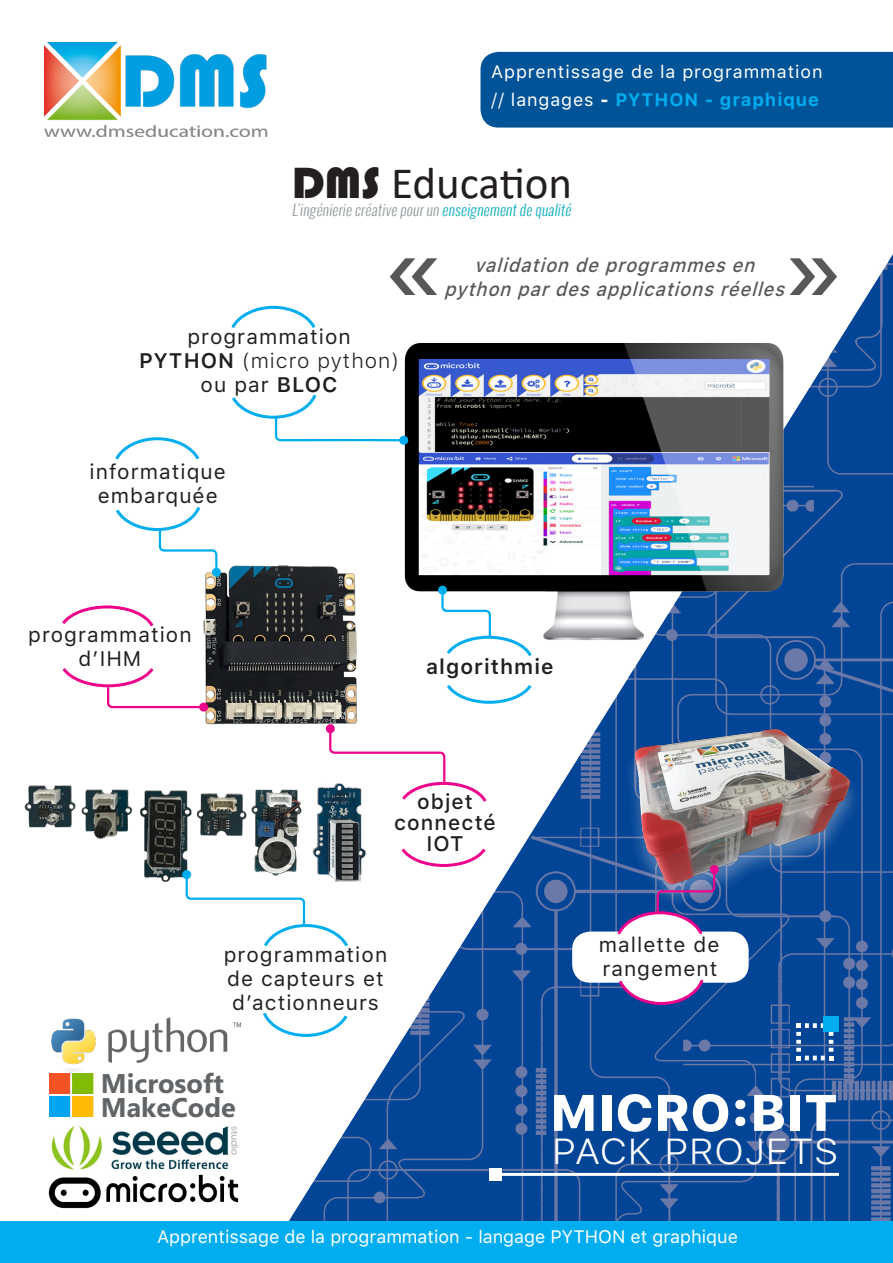
<style>
.page{position:relative;width:893px;height:1263px;background:#fff}
.page>*{position:absolute;margin:0;border:0;box-sizing:border-box;transform-origin:0 0}
.t1{font:500 90px "SF Pro Text";color:#57585a}
.t2{font:800 51px "SF Pro Text";color:#fff}
.t3{font:45px "Calibri";letter-spacing:-.005em;color:#231f20}
.t4{font:300 36px "SF Pro Text";letter-spacing:.02em;color:#fff;scale:1.07 1}
.t5{font:700 27px "Microsoft Phags Pa";color:#626568}
.t6{font:21px/24px "SF Pro Text";letter-spacing:.05em;color:#231f20}
.t7{font:300 21px "SF Pro Text";letter-spacing:.05em;color:#231f20}
.t8{font:500 21px "SF Pro Text";letter-spacing:.05em;color:#231f20}
.t9{font:600 21px "SF Pro Text";letter-spacing:.05em;color:#231f20}
.t10{font:italic 500 19.5px "SF Pro Text";color:#57585a;scale:.94 1}
.t11{font:18px "SF Pro Text";color:#fff}
.t12{font:18px "SF Pro Text";letter-spacing:.05em;color:#fff}
.t13{font:700 18px "SF Pro Text";letter-spacing:.05em;color:#00aeef}
.t14{font:300 15px "Oswald";color:#939a9d}
.s1{font-weight:400;color:#fff}
.s2{color:#fff}
.s3{font-family:"Bauhaus 93"}
.s4{color:#11afc0}
.s5{font-weight:600}
</style>
<div class="page">
<img style="left:24px;top:42px;width:869px;height:1179px">
<hr style="left:495px;top:1173px;width:344px;height:3px;background:#fff">
<div style="left:489px;top:1168px;width:12px;height:12px;background:#fff"></div>
<svg style="left:796px;top:1023px;width:37px;height:37px"></svg>
<div style="left:823px;top:1016px;width:16px;height:15px;background:#00aeef"></div>
<div style="left:0;top:1221px;width:893px;height:42px;background:#00aeef"></div>
<div style="left:480px;top:52px;width:413px;height:76px;background:#015397"></div>
<div style="left:199px;top:702px;width:9px;height:9px;background:#ed028c;border-radius:50%"></div>
<svg style="left:59px;top:604px;width:97px;height:26px"></svg>
<svg style="left:60px;top:665px;width:146px;height:44px"></svg>
<svg style="left:182px;top:870px;width:9px;height:9px"></svg>
<svg style="left:260px;top:1009px;width:90px;height:29px"></svg>
<svg style="left:184px;top:872px;width:167px;height:78px"></svg>
<img style="left:44px;top:43px;width:224px;height:94px">
<img style="left:49px;top:1016px;width:193px;height:57px">
<img style="left:46px;top:1122px;width:194px;height:89px">
<img style="left:351px;top:299px;width:488px;height:366px">
<svg style="left:438px;top:586px;width:9px;height:9px"></svg>
<div style="left:367px;top:654px;width:246px;height:30px;background:#fff;border-radius:12px"></div>
<svg style="left:440px;top:588px;width:94px;height:68px"></svg>
<svg style="left:444px;top:684px;width:90px;height:21px"></svg>
<svg style="left:212px;top:568px;width:9px;height:9px"></svg>
<svg style="left:113px;top:504px;width:106px;height:71px"></svg>
<svg style="left:113px;top:436px;width:89px;height:27px"></svg>
<div style="left:399px;top:436px;width:9px;height:9px;background:#00aeef;border-radius:50%"></div>
<svg style="left:229px;top:391px;width:177px;height:51px"></svg>
<svg style="left:229px;top:304px;width:89px;height:27px"></svg>
<svg style="left:399px;top:845px;width:90px;height:23px"></svg>
<svg style="left:328px;top:726px;width:161px;height:79px"></svg>
<div style="left:326px;top:724px;width:9px;height:9px;background:#ed028c;border-radius:50%"></div>
<img style="left:49px;top:1073px;width:46px;height:43px">
<div style="left:622px;top:728px;width:242px;height:181px;background:#fff;opacity:.3"></div>
<img style="left:635px;top:729px;width:215px;height:155px">
<svg style="left:710px;top:865px;width:9px;height:9px"></svg>
<div style="left:572px;top:931px;width:177px;height:52px;background:#fff;border-radius:18px"></div>
<svg style="left:615px;top:867px;width:102px;height:354px"></svg>
<p class="t12" style="left:491px;top:58px;width:333px">Apprentissage de la programmation</p>
<p class="t13" style="left:491px;top:86px;width:329px"><span class="s1">// langages</span> <span class="s2">-</span> PYTHON - graphique</p>
<p class="t3" style="left:292px;top:152px;width:282px"><span class="s3">DMS</span> Education</p>
<p class="t14" style="left:292px;top:199px;width:283px">L’ingénierie créative pourun <span class="s4">enseignementde qualité</span></p>
<p class="t10" style="left:474px;top:250px;width:307px">validation deprogrammesen</p>
<p class="t1" style="left:382px;top:204px;width:64px">«</p>
<p class="t1" style="left:782px;top:204px;width:64px">»</p>
<p class="t10" style="left:444px;top:274px;width:371px">python pardesapplicationsréelles</p>
<p class="t6" style="left:187px;top:323px;width:165px">programmation</p>
<p class="t7" style="left:139px;top:345px;width:262px"><span class="s5">PYTHON</span> (micro python)</p>
<p class="t6" style="left:201px;top:371px;width:139px">ou par <span class="s5">BLOC</span></p>
<p class="t6" style="left:90px;top:459px;width:138px">informatique</p>
<p class="t6" style="left:98px;top:483px;width:121px">embarquée</p>
<p class="t6" style="left:28px;top:621px;width:165px">programmation</p>
<p class="t6" style="left:78px;top:645px;width:64px">d’IHM</p>
<p class="t9" style="left:426px;top:652px;width:129px">algorithmie</p>
<p class="t8" style="left:417px;top:786px;width:57px">objet</p>
<p class="t8" style="left:394px;top:807px;width:103px">connecté</p>
<p class="t8" style="left:426px;top:828px;width:39px">IOT</p>
<p class="t6" style="left:224px;top:941px;width:165px">programmation</p>
<p class="t6" style="left:227px;top:965px;width:158px">de capteurs et d’actionneurs</p>
<p class="t5" style="left:101px;top:1064px;width:125px">Microsoft</p>
<p class="t5" style="left:101px;top:1088px;width:136px">MakeCode</p>
<p class="t6" style="left:599px;top:931px;width:122px">mallette de</p>
<p class="t6" style="left:602px;top:955px;width:117px">rangement</p>
<p class="t2" style="left:550px;top:1075px;width:290px">MICRO:BIT</p>
<p class="t4" style="left:552px;top:1125px;width:269px">PACK PROJETS</p>
<p class="t11" style="left:157px;top:1224px;width:582px">Apprentissage de la programmation - langage PYTHON et graphique</p>
</div>
